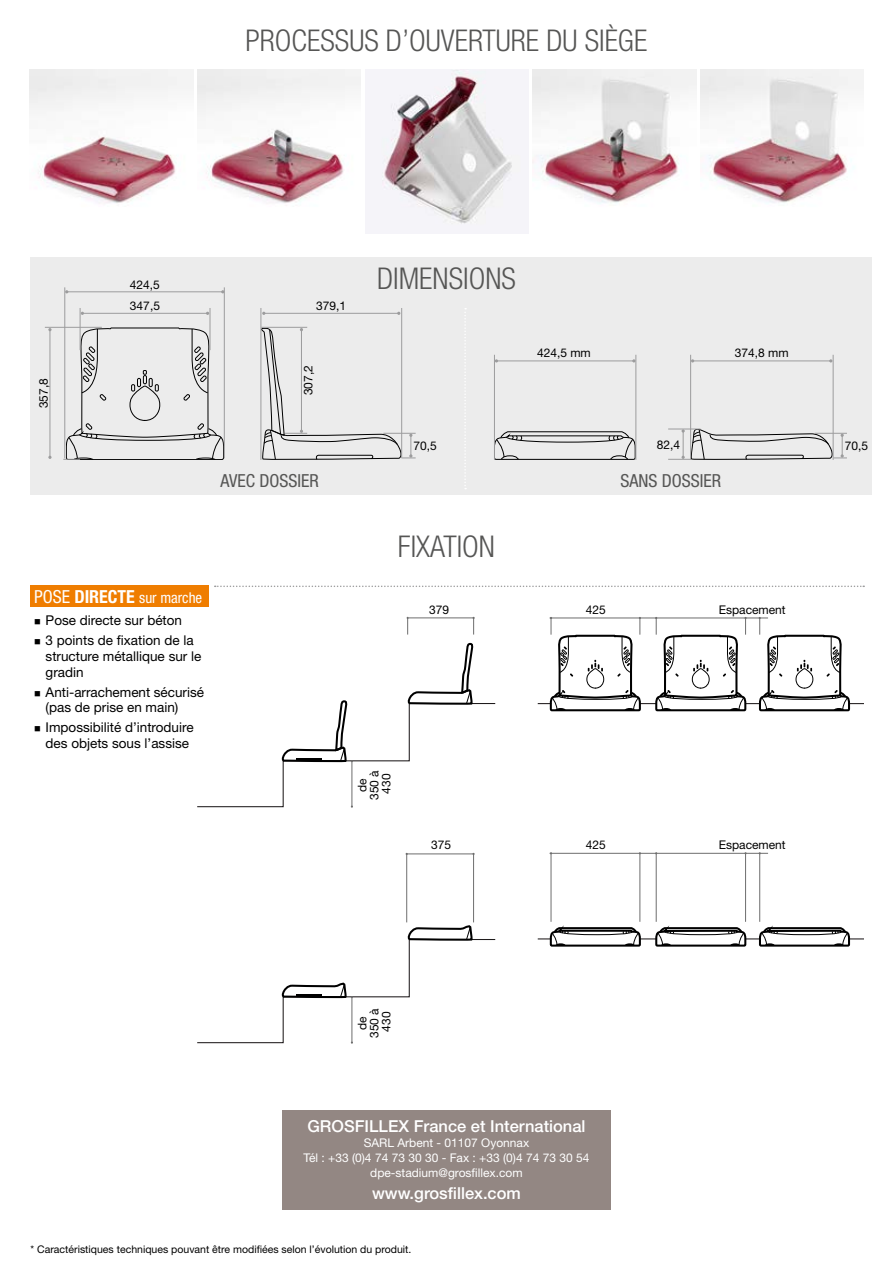
<style>
.page{position:relative;width:893px;height:1263px;background:#fff}
.page>*{position:absolute;margin:0;border:0;box-sizing:border-box;transform-origin:0 0}
.t1{font:300 condensed 30px "Helvetica Neue LT Std";color:#565655}
.t2{font:condensed 18px "Helvetica Neue LT Std";color:#565655}
.t3{font:500 16.5px "Helvetica Neue LT Std";color:#fff}
.t4{font:condensed 15px "Helvetica Neue LT Std";color:#fff}
.t5{font:13.5px/15.8px "Helvetica Neue LT Std";color:#000}
.t6{font:12px/12px "Helvetica Neue LT Std";color:#000;text-align:center}
.t7{font:12px/15px "Helvetica Neue LT Std";color:#fff;text-align:center}
.t8{font:10.5px "Helvetica Neue LT Std";color:#000}
.s1{font-size:18px}
.s2{font-weight:700;font-size:18px}
</style>
<div class="page">
<div style="left:30px;top:257px;width:842px;height:238px;background:#ececec"></div>
<hr style="left:82px;top:313px;width:126px;height:1px;background:#9c9c9d">
<hr style="left:264px;top:313px;width:135px;height:1px;background:#9c9c9d">
<hr style="left:496px;top:360px;width:138px;height:1px;background:#9c9c9d">
<hr style="left:693px;top:360px;width:138px;height:1px;background:#9c9c9d">
<img style="left:30px;top:70px;width:163px;height:133px">
<img style="left:197px;top:70px;width:164px;height:133px">
<img style="left:365px;top:70px;width:163px;height:164px">
<img style="left:533px;top:70px;width:163px;height:134px">
<img style="left:701px;top:70px;width:163px;height:133px">
<svg style="left:215px;top:585px;width:649px;height:2px"></svg>
<svg style="left:465px;top:308px;width:1px;height:181px"></svg>
<svg style="left:407px;top:617px;width:2px;height:17px"></svg>
<svg style="left:473px;top:617px;width:2px;height:17px"></svg>
<hr style="left:408px;top:618px;width:66px;height:1px;background:#6e6e6e">
<svg style="left:197px;top:642px;width:299px;height:166px"></svg>
<hr style="left:406px;top:853px;width:68px;height:1px;background:#6e6e6e">
<svg style="left:197px;top:925px;width:299px;height:119px"></svg>
<hr style="left:406px;top:854px;width:1px;height:68px;background:#6e6e6e">
<hr style="left:473px;top:854px;width:1px;height:68px;background:#6e6e6e">
<hr style="left:538px;top:703px;width:326px;height:1px;background:#1f1b1c">
<hr style="left:550px;top:618px;width:218px;height:1px;background:#6e6e6e">
<svg style="left:548px;top:617px;width:94px;height:95px"></svg>
<svg style="left:654px;top:617px;width:94px;height:95px"></svg>
<svg style="left:758px;top:617px;width:93px;height:95px"></svg>
<hr style="left:538px;top:938px;width:326px;height:1px;background:#1f1b1c">
<svg style="left:548px;top:928px;width:94px;height:19px"></svg>
<svg style="left:654px;top:928px;width:94px;height:19px"></svg>
<svg style="left:758px;top:928px;width:93px;height:19px"></svg>
<hr style="left:640px;top:853px;width:1px;height:69px;background:#6e6e6e">
<hr style="left:551px;top:853px;width:1px;height:69px;background:#6e6e6e">
<hr style="left:550px;top:853px;width:218px;height:1px;background:#6e6e6e">
<hr style="left:745px;top:853px;width:1px;height:69px;background:#6e6e6e">
<hr style="left:656px;top:853px;width:1px;height:69px;background:#6e6e6e">
<hr style="left:759px;top:853px;width:1px;height:69px;background:#6e6e6e">
<svg style="left:495px;top:432px;width:140px;height:28px"></svg>
<hr style="left:80px;top:308px;width:1px;height:42px;background:#9c9c9d">
<hr style="left:261px;top:308px;width:1px;height:152px;background:#9c9c9d">
<hr style="left:494px;top:355px;width:1px;height:105px;background:#9c9c9d">
<hr style="left:690px;top:355px;width:1px;height:105px;background:#9c9c9d">
<hr style="left:635px;top:355px;width:1px;height:105px;background:#9c9c9d">
<hr style="left:833px;top:355px;width:1px;height:105px;background:#9c9c9d">
<hr style="left:401px;top:308px;width:1px;height:150px;background:#9c9c9d">
<hr style="left:64px;top:287px;width:1px;height:171px;background:#9c9c9d">
<hr style="left:45px;top:327px;width:57px;height:1px;background:#9c9c9d">
<hr style="left:261px;top:327px;width:46px;height:1px;background:#9c9c9d">
<svg style="left:63px;top:328px;width:161px;height:132px"></svg>
<hr style="left:224px;top:287px;width:1px;height:171px;background:#9c9c9d">
<hr style="left:210px;top:308px;width:1px;height:42px;background:#9c9c9d">
<hr style="left:67px;top:291px;width:156px;height:1px;background:#9c9c9d">
<hr style="left:50px;top:330px;width:1px;height:127px;background:#9c9c9d">
<svg style="left:261px;top:328px;width:155px;height:132px"></svg>
<svg style="left:668px;top:429px;width:179px;height:31px"></svg>
<div style="left:304px;top:350px;width:8px;height:61px;background:#ececec"></div>
<div style="left:414px;top:441px;width:47px;height:9px;background:#ececec"></div>
<div style="left:845px;top:439px;width:24px;height:13px;background:#ececec"></div>
<div style="left:648px;top:440px;width:32px;height:9px;background:#ececec"></div>
<div style="left:30px;top:586px;width:178px;height:21px;background:#ef7d00"></div>
<div style="left:282px;top:1110px;width:329px;height:100px;background:#938783"></div>
<p class="t6" style="left:130px;top:279px;width:32px">424,5</p>
<h1 class="t1" style="left:246px;top:23px;width:403px">PROCESSUS D’OUVERTURE DU SIÈGE</h1>
<h1 class="t1" style="left:377px;top:261px;width:140px">DIMENSIONS</h1>
<p class="t6" style="left:37px;top:408px;width:32px;rotate:-90deg">357,8</p>
<p class="t6" style="left:130px;top:300px;width:32px">347,5</p>
<p class="t6" style="left:316px;top:300px;width:32px">379,1</p>
<p class="t6" style="left:302px;top:395px;width:32px;rotate:-90deg">307,2</p>
<p class="t6" style="left:537px;top:347px;width:55px">424,5 mm</p>
<p class="t6" style="left:735px;top:347px;width:55px">374,8 mm</p>
<p class="t6" style="left:414px;top:439px;width:25px">70,5</p>
<p class="t6" style="left:657px;top:438px;width:25px">82,4</p>
<p class="t6" style="left:845px;top:439px;width:25px">70,5</p>
<h2 class="t2" style="left:221px;top:471px;width:100px">AVEC DOSSIER</h2>
<h2 class="t2" style="left:620px;top:471px;width:102px">SANS DOSSIER</h2>
<h1 class="t1" style="left:398px;top:529px;width:99px">FIXATION</h1>
<p class="t4" style="left:34px;top:589px;width:170px"><span class="s1">POSE</span> <span class="s2">DIRECTE</span> sur marche</p>
<p class="t5" style="left:46px;top:610px;width:150px;line-height:20px">Pose directe sur béton<br>3 points de fixation de la</p>
<p class="t5" style="left:46px;top:648px;width:157px">structure métallique sur le gradin</p>
<p class="t5" style="left:46px;top:684px;width:160px">Anti-arrachement sécurisé (pas de prise en main)</p>
<p class="t5" style="left:46px;top:719px;width:150px">Impossibilité d’introduire des objets sous l’assise</p>
<p class="t6" style="left:429px;top:603px;width:22px">379</p>
<p class="t6" style="left:586px;top:603px;width:22px">425</p>
<p class="t6" style="left:356px;top:800px;width:30px;rotate:-90deg">de<br>350 à<br>430</p>
<p class="t6" style="left:431px;top:838px;width:22px">375</p>
<p class="t6" style="left:586px;top:838px;width:22px">425</p>
<p class="t6" style="left:356px;top:1038px;width:30px;rotate:-90deg">de<br>350 à<br>430</p>
<p class="t3" style="left:307px;top:1116px;width:280px">GROSFILLEX France et International</p>
<p class="t7" style="left:304px;top:1135px;width:287px">SARL Arbent - 01107 Oyonnax<br>Tél : +33 (0)4 74 73 30 30 - Fax : +33 (0)4 74 73 30 54 dpe-stadium@grosfillex.com</p>
<p class="t3" style="left:372px;top:1184px;width:150px">www.grosfillex.com</p>
<p class="t8" style="left:31px;top:1243px;width:382px">* Caractéristiques techniques pouvant être modifiées selon l’évolution du produit.</p>
<p class="t6" style="left:719px;top:604px;width:68px">Espacement</p>
<p class="t6" style="left:719px;top:839px;width:68px">Espacement</p>
</div>
